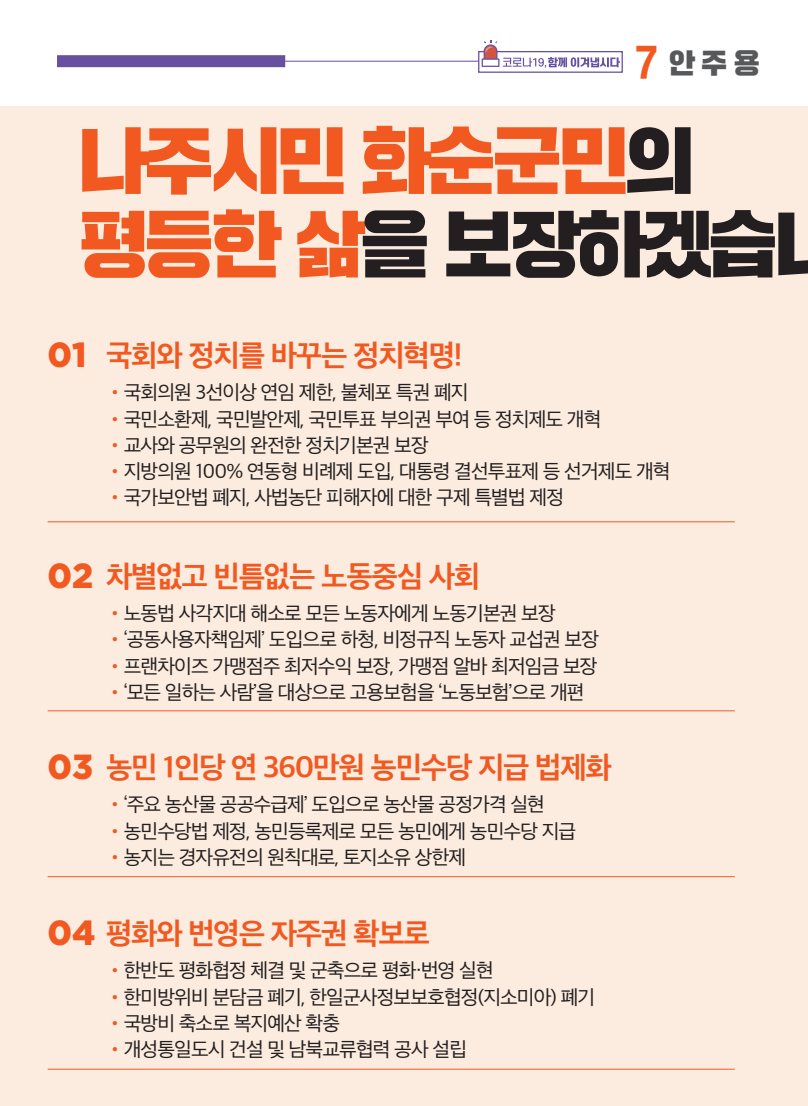
<style>
.page{position:relative;width:808px;height:1106px;background:#fff}
.page>*{position:absolute;margin:0;border:0;box-sizing:border-box;transform-origin:0 0}
.t1{font:71.7px/83.6px "SD Gd Gothic";letter-spacing:-.05em;color:#f15921}
.t2{font:28.8px "SD Gothic Neoa g Bd";letter-spacing:-.045em;color:#f15921}
.t3{font:27.15px "SD Gd Gothic";color:#57585a;scale:.96 1}
.t4{font:19.2px "SD Gothic Neoa d Rg";letter-spacing:-.045em;color:#231f20}
.s1{font-family:"YDIYGO360";font-size:43.5px;color:#f15921}
.s2{color:#231f20}
.s3{font-family:"Gotham";font-weight:900;font-size:34.8px}
.s4{color:#f15921}
</style>
<div class="page">
<div style="left:0;top:107px;width:808px;height:999px;background:#fcecdf"></div>
<hr style="left:48px;top:710px;width:687px;height:1px;background:#f15929">
<hr style="left:48px;top:521px;width:687px;height:1px;background:#f15929">
<hr style="left:48px;top:876px;width:687px;height:1px;background:#f15929">
<hr style="left:48px;top:1068px;width:687px;height:1px;background:#f15929">
<hr style="left:57px;top:61px;width:495px;height:1px;background:#6850a1">
<div style="left:57px;top:55px;width:228px;height:12px;background:#6850a1"></div>
<div style="left:478px;top:51px;width:145px;height:22px;background:#fff;border:1px solid #6850a1"></div>
<svg style="left:482px;top:40px;width:138px;height:28px"></svg>
<h3 class="t3" style="left:635px;top:49px;width:131px"><span class="s1">7</span> 안 주 용</h3>
<h1 class="t1" style="left:78px;top:118px;width:701px">나주시민 화순군민<span class="s2">의 </span>평등한 삶<span class="s2">을 보장하겠습</span></h1>
<h2 class="t2" style="left:48px;top:341px;width:416px"><span class="s3">01</span> 국회와 정치를 바꾸는 정치혁명!</h2>
<p class="t4" style="left:106px;top:383px;width:364px"><span class="s4">•</span>국회의원 3선이상 연임 제한, 불체포 특권 폐지</p>
<p class="t4" style="left:106px;top:409px;width:497px"><span class="s4">•</span>국민소환제, 국민발안제, 국민투표 부의권 부여 등 정치제도 개혁</p>
<p class="t4" style="left:106px;top:435px;width:324px"><span class="s4">•</span>교사와 공무원의 완전한 정치기본권 보장</p>
<p class="t4" style="left:106px;top:462px;width:566px"><span class="s4">•</span>지방의원 100% 연동형 비례제 도입, 대통령 결선투표제 등 선거제도 개혁</p>
<p class="t4" style="left:106px;top:488px;width:459px"><span class="s4">•</span>국가보안법 폐지, 사법농단 피해자에 대한 구제 특별법 제정</p>
<h2 class="t2" style="left:48px;top:561px;width:434px"><span class="s3">02</span> 차별없고 빈틈없는 노동중심 사회</h2>
<p class="t4" style="left:106px;top:604px;width:451px"><span class="s4">•</span>노동법 사각지대 해소로 모든 노동자에게 노동기본권 보장</p>
<p class="t4" style="left:106px;top:630px;width:495px"><span class="s4">•</span>‘공동사용자책임제’ 도입으로 하청, 비정규직 노동자 교섭권 보장</p>
<p class="t4" style="left:106px;top:656px;width:493px"><span class="s4">•</span>프랜차이즈 가맹점주 최저수익 보장, 가맹점 알바 최저임금 보장</p>
<p class="t4" style="left:106px;top:682px;width:480px"><span class="s4">•</span>‘모든 일하는 사람’을 대상으로 고용보험을 ‘노동보험’으로 개편</p>
<h2 class="t2" style="left:48px;top:752px;width:566px"><span class="s3">03</span> 농민 1인당 연 360만원 농민수당 지급 법제화</h2>
<p class="t4" style="left:106px;top:795px;width:440px"><span class="s4">•</span>‘주요 농산물 공공수급제’ 도입으로 농산물 공정가격 실현</p>
<p class="t4" style="left:106px;top:821px;width:472px"><span class="s4">•</span>농민수당법 제정, 농민등록제로 모든 농민에게 농민수당 지급</p>
<p class="t4" style="left:106px;top:847px;width:362px"><span class="s4">•</span>농지는 경자유전의 원칙대로, 토지소유 상한제</p>
<h2 class="t2" style="left:48px;top:918px;width:384px"><span class="s3">04</span> 평화와 번영은 자주권 확보로</h2>
<p class="t4" style="left:106px;top:961px;width:389px"><span class="s4">•</span>한반도 평화협정 체결 및 군축으로 평화·번영 실현</p>
<p class="t4" style="left:106px;top:987px;width:491px"><span class="s4">•</span>한미방위비 분담금 폐기, 한일군사정보보호협정(지소미아) 폐기</p>
<p class="t4" style="left:106px;top:1013px;width:236px"><span class="s4">•</span>국방비 축소로 복지예산 확충</p>
<p class="t4" style="left:106px;top:1039px;width:362px"><span class="s4">•</span>개성통일도시 건설 및 남북교류협력 공사 설립</p>
</div>
